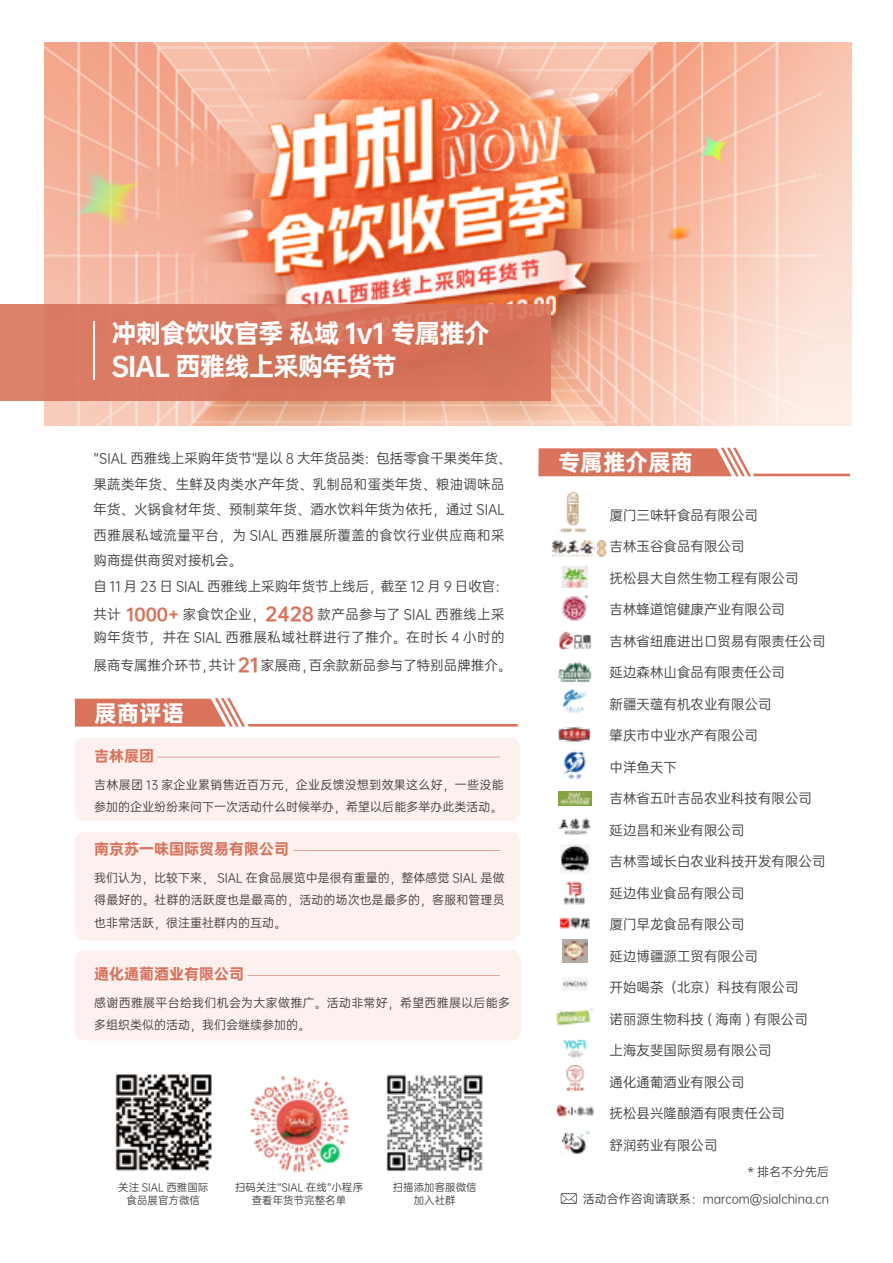
<style>
.page{position:relative;width:893px;height:1263px;background:#fff}
.page>*{position:absolute;margin:0;border:0;box-sizing:border-box;transform-origin:0 0}
.t1{font:25.5px/33px "OPPO Sans H";letter-spacing:-.04em;color:#fff}
.t2{font:22.5px "OPPO Sans H";color:#fff}
.t3{font:15px "OPPO Sans H";color:#d9735c}
.t4{font:13.5px/25.5px "OPPO Sans R";color:#3e3a39}
.t5{font:13.5px/23.2px "OPPO Sans R";letter-spacing:.025em;color:#3e3a39}
.t6{font:12px/22.5px "OPPO Sans R";color:#3e3a39}
.t7{font:12px/22.5px "OPPO Sans R";letter-spacing:.02em;color:#3e3a39}
.t8{font:10.5px/13.5px "OPPO Sans R";color:#3e3a39;text-align:center}
.s1{font-family:"OPPO Sans H";font-size:16.5px;color:#d9735c}
.s2{font-family:"OPPO Sans H";font-size:18px;color:#d9735c}
</style>
<div class="page">
<div style="left:75px;top:738px;width:445px;height:83px;background:#fdf1ef;border-radius:9px"></div>
<div style="left:75px;top:832px;width:445px;height:108px;background:#fdf1ef;border-radius:9px"></div>
<div style="left:75px;top:950px;width:446px;height:90px;background:#fdf1ef;border-radius:9px"></div>
<img style="left:45px;top:43px;width:806px;height:382px">
<div style="left:0;top:304px;width:551px;height:97px;background:#d9735c"></div>
<hr style="left:94px;top:321px;width:1px;height:58px;background:#fff">
<hr style="left:157px;top:757px;width:343px;height:1px;background:#d06f5a">
<hr style="left:293px;top:850px;width:207px;height:1px;background:#d06f5a">
<hr style="left:248px;top:975px;width:252px;height:1px;background:#d06f5a">
<svg style="left:75px;top:698px;width:443px;height:29px"></svg>
<svg style="left:538px;top:448px;width:312px;height:28px"></svg>
<img style="left:560px;top:491px;width:27px;height:42px">
<img style="left:551px;top:540px;width:56px;height:17px">
<img style="left:562px;top:567px;width:25px;height:21px">
<img style="left:562px;top:595px;width:26px;height:26px">
<img style="left:559px;top:631px;width:33px;height:19px">
<img style="left:557px;top:661px;width:35px;height:21px">
<img style="left:562px;top:689px;width:25px;height:24px">
<img style="left:558px;top:727px;width:33px;height:15px">
<img style="left:563px;top:751px;width:23px;height:29px">
<img style="left:558px;top:792px;width:34px;height:13px">
<img style="left:558px;top:818px;width:33px;height:17px">
<img style="left:561px;top:845px;width:28px;height:28px">
<img style="left:563px;top:881px;width:22px;height:24px">
<img style="left:560px;top:917px;width:30px;height:11px">
<img style="left:562px;top:939px;width:25px;height:23px">
<img style="left:563px;top:980px;width:24px;height:8px">
<img style="left:555px;top:1008px;width:38px;height:18px">
<img style="left:563px;top:1039px;width:24px;height:19px">
<img style="left:566px;top:1065px;width:19px;height:25px">
<img style="left:556px;top:1104px;width:37px;height:13px">
<img style="left:560px;top:1131px;width:30px;height:23px">
<svg style="left:561px;top:1193px;width:16px;height:11px"></svg>
<img style="left:250px;top:1075px;width:99px;height:97px">
<img style="left:115px;top:1074px;width:97px;height:98px">
<img style="left:386px;top:1074px;width:97px;height:97px">
<h1 class="t1" style="left:111px;top:315px;width:380px">冲刺食饮收官季 私域 1v1 专属推介<br>SIAL 西雅线上采购年货节</h1>
<p class="t4" style="left:94px;top:445px;width:419px">“SIAL 西雅线上采购年货节”是以 8 大年货品类：包括零食干果类年货、果蔬类年货、生鲜及肉类水产年货、乳制品和蛋类年货、粮油调味品年货、火锅食材年货、预制菜年货、酒水饮料年货为依托，通过 SIAL西雅展私域流量平台，为 SIAL 西雅展所覆盖的食饮行业供应商和采购商提供商贸对接机会。<br>自 11 月 23 日 SIAL 西雅线上采购年货节上线后，截至 12 月 9 日收官：</p>
<p class="t5" style="left:94px;top:601px;width:413px">共计 <span class="s1">1000+</span> 家食饮企业，<span class="s2">2428</span> 款产品参与了 SIAL 西雅线上采购年货节，并在 SIAL 西雅展私域社群进行了推介。在时长 4 小时的</p>
<p class="t4" style="left:94px;top:651px;width:419px">展商专属推介环节，共计<span class="s2">21</span>家展商，百余款新品参与了特别品牌推介。</p>
<h2 class="t2" style="left:94px;top:693px;width:91px">展商评语</h2>
<p class="t3" style="left:94px;top:742px;width:61px">吉林展团</p>
<p class="t6" style="left:94px;top:772px;width:411px">吉林展团 13 家企业累销售近百万元，企业反馈没想到效果这么好，一些没能参加的企业纷纷来问下一次活动什么时候举办，希望以后能多举办此类活动。</p>
<p class="t3" style="left:94px;top:836px;width:196px">南京苏一味国际贸易有限公司</p>
<p class="t6" style="left:94px;top:866px;width:412px;text-align:justify">我们认为，比较下来， SIAL 在食品展览中是很有重量的，整体感觉 SIAL 是做得最好的。社群的活跃度也是最高的，活动的场次也是最多的，客服和管理员也非常活跃，很注重社群内的互动。</p>
<p class="t3" style="left:94px;top:961px;width:151px">通化通葡酒业有限公司</p>
<p class="t7" style="left:94px;top:991px;width:417px">感谢西雅展平台给我们机会为大家做推广。活动非常好，希望西雅展以后能多多组织类似的活动，我们会继续参加的。</p>
<p class="t8" style="left:118px;top:1180px;width:92px">关注 SIAL 西雅国际食品展官方微信</p>
<p class="t8" style="left:393px;top:1180px;width:85px">扫描添加客服微信加入社群</p>
<p class="t8" style="left:235px;top:1180px;width:129px">扫码关注“SIAL 在线”小程序查看年货节完整名单</p>
<h2 class="t2" style="left:558px;top:442px;width:136px">专属推介展商</h2>
<p class="t4" style="left:609px;top:501px;width:150px">厦门三味轩食品有限公司</p>
<p class="t4" style="left:609px;top:533px;width:136px">吉林玉谷食品有限公司</p>
<p class="t4" style="left:609px;top:564px;width:191px">抚松县大自然生物工程有限公司</p>
<p class="t4" style="left:609px;top:596px;width:177px">吉林蜂道馆健康产业有限公司</p>
<p class="t4" style="left:609px;top:627px;width:218px">吉林省纽鹿进出口贸易有限责任公司</p>
<p class="t4" style="left:609px;top:659px;width:177px">延边森林山食品有限责任公司</p>
<p class="t4" style="left:609px;top:690px;width:164px">新疆天蕴有机农业有限公司</p>
<p class="t4" style="left:609px;top:722px;width:150px">肇庆市中业水产有限公司</p>
<p class="t4" style="left:609px;top:753px;width:69px">中洋鱼天下</p>
<p class="t4" style="left:609px;top:785px;width:204px">吉林省五叶吉品农业科技有限公司</p>
<p class="t4" style="left:609px;top:816px;width:136px">延边昌和米业有限公司</p>
<p class="t4" style="left:609px;top:848px;width:218px">吉林雪域长白农业科技开发有限公司</p>
<p class="t4" style="left:609px;top:879px;width:136px">延边伟业食品有限公司</p>
<p class="t4" style="left:609px;top:911px;width:136px">厦门早龙食品有限公司</p>
<p class="t4" style="left:609px;top:942px;width:150px">延边博疆源工贸有限公司</p>
<p class="t4" style="left:609px;top:974px;width:191px">开始喝茶（北京）科技有限公司</p>
<p class="t4" style="left:609px;top:1005px;width:200px">诺丽源生物科技 ( 海南 ) 有限公司</p>
<p class="t4" style="left:609px;top:1037px;width:164px">上海友斐国际贸易有限公司</p>
<p class="t4" style="left:609px;top:1068px;width:136px">通化通葡酒业有限公司</p>
<p class="t4" style="left:609px;top:1100px;width:177px">抚松县兴隆酿酒有限责任公司</p>
<p class="t4" style="left:609px;top:1131px;width:109px">舒润药业有限公司</p>
<p class="t6" style="left:748px;top:1160px;width:83px">* 排名不分先后</p>
<p class="t6" style="left:583px;top:1186px;width:248px">活动合作咨询请联系：marcom@sialchina.cn</p>
</div>
